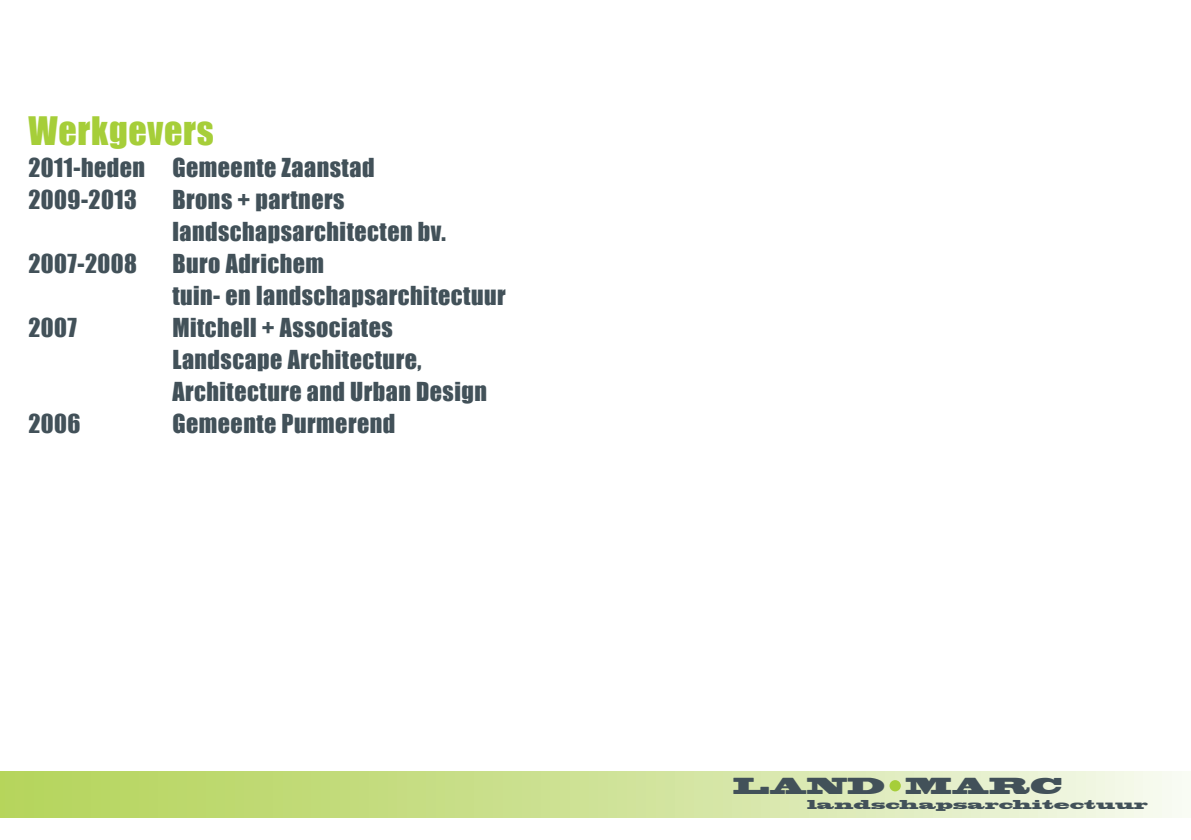
<style>
.page{position:relative;width:1191px;height:840px;background:#fff}
.page>*{position:absolute;margin:0;border:0;box-sizing:border-box;transform-origin:0 0}
.subtitel{font:36px "Impact";letter-spacing:.02em;color:#a6ce39}
.subtitel-2{font:24px/32px "Impact";letter-spacing:.02em;color:#425159}
.t1{font:21.6px "Blackoak Std";color:#425159;scale:.94 1}
.t2{font:12px "Blackoak Std";color:#425159}
</style>
<div class="page">
<div style="left:0;top:771px;width:1191px;height:45px;background:linear-gradient(to right,#b1d152,#f2f7e8)"></div>
<svg style="left:889px;top:779px;width:11px;height:12px"></svg>
<p class="subtitel" style="left:28px;top:103px;width:187px">Werkgevers</p>
<p class="subtitel-2" style="left:28px;top:151px;width:348px">2011-heden Gemeente Zaanstad</p>
<p class="subtitel-2" style="left:28px;top:183px;width:110px">2009-2013</p>
<p class="subtitel-2" style="left:172px;top:183px;width:275px">Brons + partners landschapsarchitecten bv.</p>
<p class="subtitel-2" style="left:28px;top:247px;width:110px">2007-2008</p>
<p class="subtitel-2" style="left:172px;top:247px;width:153px">Buro Adrichem</p>
<p class="subtitel-2" style="left:172px;top:279px;width:335px">tuin- en landschapsarchitectuur</p>
<p class="subtitel-2" style="left:28px;top:311px;width:50px">2007</p>
<p class="subtitel-2" style="left:172px;top:311px;width:222px">Mitchell + Associates</p>
<p class="subtitel-2" style="left:172px;top:343px;width:251px">Landscape Architecture,</p>
<p class="subtitel-2" style="left:172px;top:375px;width:316px">Architecture and Urban Design</p>
<p class="subtitel-2" style="left:28px;top:407px;width:54px">2006</p>
<p class="subtitel-2" style="left:172px;top:407px;width:224px">Gemeente Purmerend</p>
<p class="t1" style="left:733px;top:770px;width:351px">LAND MARC</p>
<p class="t2" style="left:807px;top:796px;width:342px">landschapsarchitectuur</p>
</div>
